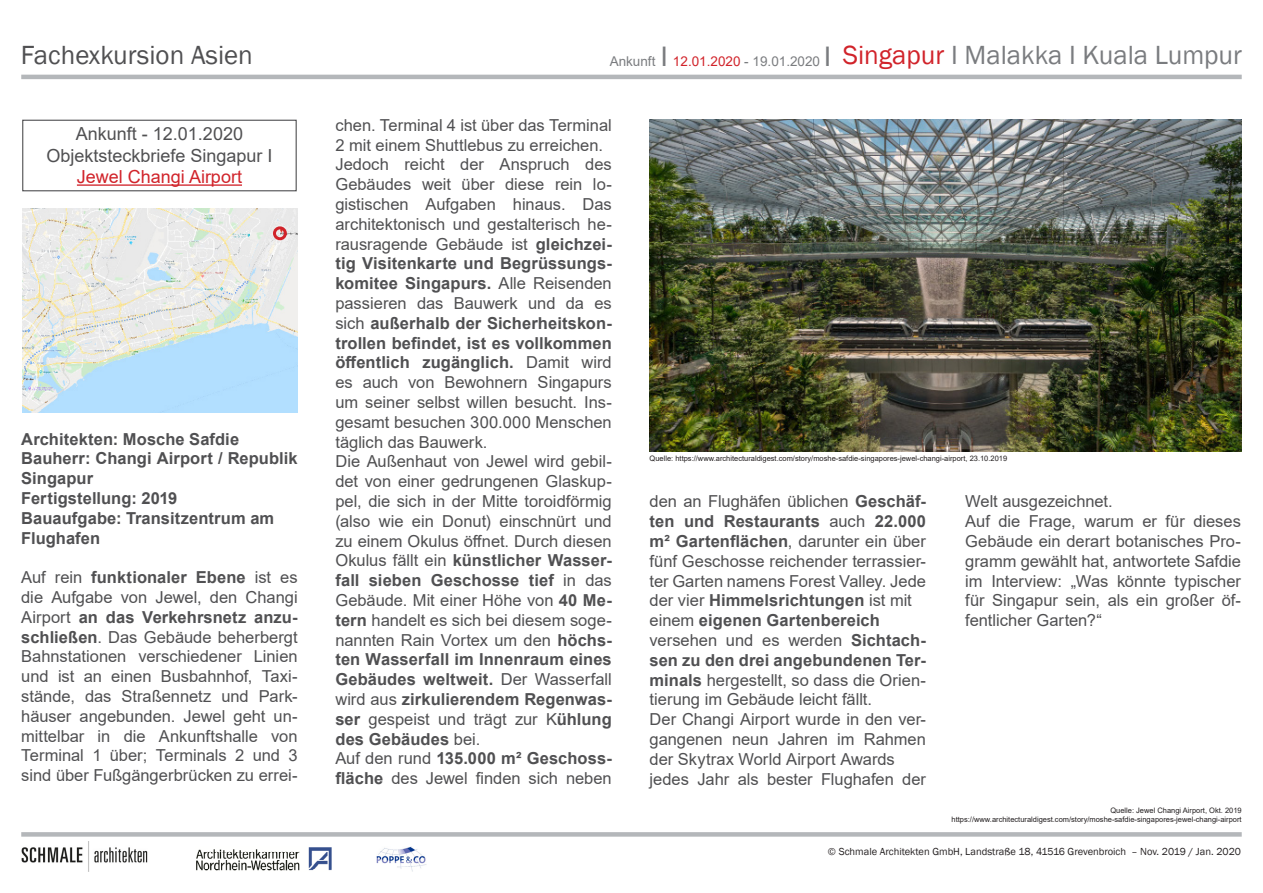
<style>
.page{position:relative;width:1263px;height:893px;background:#fff}
.page>*{position:absolute;margin:0;border:0;box-sizing:border-box;transform-origin:0 0}
.t1{font:27px "Franklin Gothic";color:#7a7c7f}
.t2{font:27px "Franklin Gothic";color:#505052}
.Objektsteckbrief{font:18px "Arial";color:#505052}
.Objektsteckbrief-2{font:18px "Arial";color:#d1232a}
.Absatzformat_1{font:16.5px/19.8px "Arial";color:#505052;text-align:justify}
.Absatzformat_1-2{font:700 16.5px/19.8px "Arial";letter-spacing:.005em;color:#505052}
.Objektsteckbrief-3{font:13.5px "Arial";color:#7a7c7f}
.t3{font:10.5px "Franklin Gothic";color:#231f20}
.Quellen{font:7.5px "Arial";color:#231f20}
.s1{color:#d1232a}
.s2{font-size:27px}
.s3{font-weight:700}
.s4{font-weight:400}
</style>
<div class="page">
<hr style="left:21px;top:75px;width:1221px;height:4px;background:#b4b7ba">
<div style="left:21px;top:832px;width:1221px;height:5px;background:#b4b7ba"></div>
<img style="left:21px;top:842px;width:127px;height:30px">
<img style="left:196px;top:847px;width:136px;height:24px">
<img style="left:376px;top:846px;width:51px;height:26px">
<hr style="left:77px;top:184px;width:165px;height:2px;background:#d1232a">
<img style="left:22px;top:208px;width:276px;height:205px">
<img style="left:649px;top:119px;width:592px;height:333px">
<div style="left:273px;top:226px;width:14px;height:14px;border:3px solid #d1232a;border-radius:50%"></div>
<div style="left:22px;top:120px;width:275px;height:71px;border:1px solid #505052"></div>
<h1 class="t2" style="left:21px;top:38px;width:234px">Fachexkursion Asien</h1>
<h1 class="t1" style="left:843px;top:38px;width:401px"><span class="s1">Singapur</span> I Malakka I Kuala Lumpur</h1>
<p class="Objektsteckbrief-3" style="left:610px;top:52px;width:223px">Ankunft <span class="s2">I</span> <span class="s1">12.01.2020</span> - 19.01.2020 <span class="s2">I</span></p>
<p class="Objektsteckbrief" style="left:76px;top:121px;width:169px">Ankunft - 12.01.2020</p>
<p class="Objektsteckbrief" style="left:46px;top:143px;width:228px">Objektsteckbriefe Singapur I</p>
<p class="Objektsteckbrief-2" style="left:77px;top:164px;width:167px">Jewel Changi Airport</p>
<p class="Absatzformat_1-2" style="left:21px;top:429px;width:219px">Architekten: Mosche Safdie</p>
<p class="Absatzformat_1-2" style="left:21px;top:449px;width:278px">Bauherr: Changi Airport / Republik<br>Singapur</p>
<p class="Absatzformat_1-2" style="left:21px;top:488px;width:158px">Fertigstellung: 2019</p>
<p class="Absatzformat_1-2" style="left:21px;top:508px;width:255px">Bauaufgabe: Transitzentrum am<br>Flughafen</p>
<p class="Absatzformat_1" style="left:21px;top:567px;width:278px">Auf rein <span class="s3">funktionaler Ebene</span> ist es die Aufgabe von Jewel, den Changi Airport <span class="s3">an das Verkehrsnetz anzu&shy;schließen</span>. Das Gebäude beherbergt Bahnstationen verschiedener Linien und ist an einen Busbahnhof, Taxi&shy;stände, das Straßennetz und Park&shy;häuser angebunden. Jewel geht un&shy;mittelbar in die Ankunftshalle von Terminal 1 über; Terminals 2 und 3 sind über Fußgängerbrücken zu errei-</p>
<p class="Absatzformat_1" style="left:335px;top:115px;width:278px">chen. Terminal 4 ist über das Terminal<br>2 mit einem Shuttlebus zu erreichen.</p>
<p class="Absatzformat_1" style="left:335px;top:155px;width:278px">Jedoch reicht der Anspruch des Gebäudes weit über diese rein lo&shy;gistischen Aufgaben hinaus. Das architektonisch und gestalterisch he&shy;rausragende Gebäude ist <span class="s3">gleichzei&shy;tig Visitenkarte und Begrüssungs&shy;komitee Singapurs.</span> Alle Reisenden passieren das Bauwerk und da es sich <span class="s3">außerhalb der Sicherheitskon&shy;trollen befindet, ist es vollkommen öffentlich zugänglich.</span> Damit wird es auch von Bewohnern Singapurs um seiner selbst willen besucht. Ins&shy;gesamt besuchen 300.000 Menschen täglich das Bauwerk.</p>
<p class="Absatzformat_1" style="left:335px;top:452px;width:278px">Die Außenhaut von Jewel wird gebil&shy;det von einer gedrungenen Glaskup&shy;pel, die sich in der Mitte toroidförmig (also wie ein Donut) einschnürt und zu einem Okulus öffnet. Durch diesen Okulus fällt ein <span class="s3">künstlicher Wasser&shy;fall sieben Geschosse tief</span> in das Gebäude. Mit einer Höhe von <span class="s3">40 Me&shy;tern</span> handelt es sich bei diesem soge&shy;nannten Rain Vortex um den <span class="s3">höchs&shy;ten Wasserfall im Innenraum eines Gebäudes weltweit.</span> Der Wasserfall wird aus <span class="s3">zirkulierendem Regenwas&shy;ser</span> gespeist und trägt zur K<span class="s3">ühlung des Gebäudes</span> bei.</p>
<p class="Absatzformat_1" style="left:335px;top:749px;width:278px">Auf den rund <span class="s3">135.000 m² Geschoss&shy;fläche</span> des Jewel finden sich neben</p>
<p class="Quellen" style="left:649px;top:453px;width:359px">Quelle: https://www.architecturaldigest.com/story/moshe-safdie-singapores-jewel-changi-airport, 23.10.2019</p>
<p class="Absatzformat_1" style="left:965px;top:492px;width:149px">Welt ausgezeichnet.</p>
<p class="Absatzformat_1" style="left:965px;top:511px;width:277px">Auf die Frage, warum er für dieses Gebäude ein derart botanisches Pro&shy;gramm gewählt hat, antwortete Safdie im Interview: „Was könnte typischer für Singapur sein, als ein großer öf&shy;fentlicher Garten?“</p>
<p class="Absatzformat_1" style="left:649px;top:492px;width:278px">den an Flughäfen üblichen <span class="s3">Geschäf&shy;ten und Restaurants</span> auch <span class="s3">22.000 m² Gartenflächen</span>, darunter ein über fünf Geschosse reichender terrassier&shy;ter Garten namens Forest Valley. Jede der vier <span class="s3">Himmelsrichtungen</span> ist mit</p>
<p class="Absatzformat_1-2" style="left:649px;top:611px;width:232px"><span class="s4">einem</span> eigenen Gartenbereich</p>
<p class="Absatzformat_1" style="left:649px;top:630px;width:278px">versehen und es werden <span class="s3">Sichtach&shy;sen zu den drei angebundenen Ter&shy;minals</span> hergestellt, so dass die Orien&shy;tierung im Gebäude leicht fällt.</p>
<p class="Absatzformat_1" style="left:649px;top:709px;width:278px">Der Changi Airport wurde in den ver&shy;gangenen neun Jahren im Rahmen der Skytrax World Airport Awards</p>
<p class="Absatzformat_1" style="left:649px;top:769px;width:278px">jedes Jahr als bester Flughafen der</p>
<p class="Quellen" style="left:1110px;top:805px;width:133px">Quelle: Jewel Changi Airport, Okt. 2019</p>
<p class="Quellen" style="left:951px;top:814px;width:292px">https://www.architecturaldigest.com/story/moshe-safdie-singapores-jewel-changi-airport</p>
<p class="t3" style="left:828px;top:845px;width:414px">© Schmale Architekten GmbH, Landstraße 18, 41516 Grevenbroich – Nov. 2019 / Jan. 2020</p>
</div>
